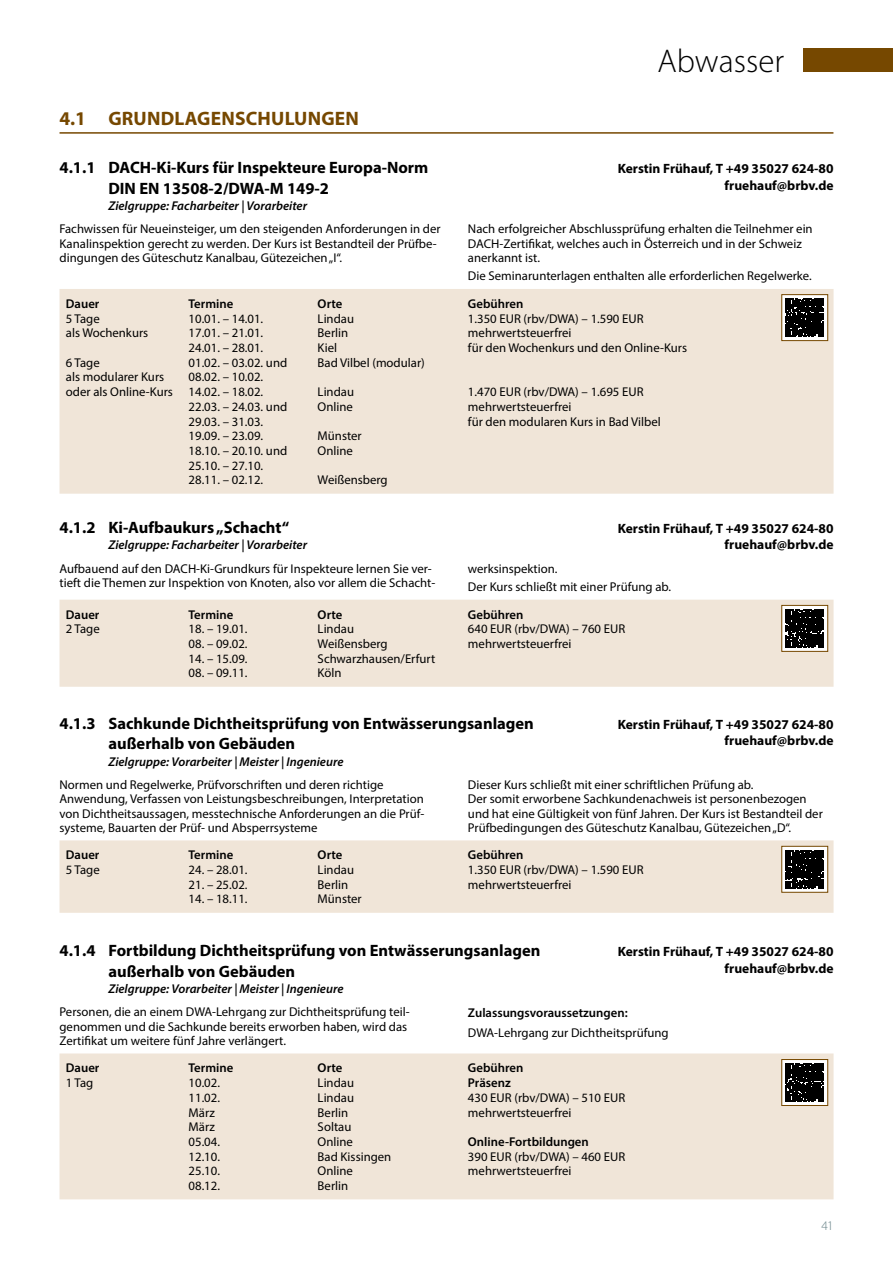
<style>
.page{position:relative;width:893px;height:1263px;background:#fff}
.page>*{position:absolute;margin:0;border:0;box-sizing:border-box;transform-origin:0 0}
.t1{font:300 33px "Myriad Pro";color:#000}
.t2{font:700 19.5px "Myriad Pro";letter-spacing:.01em;color:#764800}
.t3{font:700 16.5px/20.2px "Myriad Pro";color:#000}
.t4{font:700 13.5px/16.2px "Myriad Pro";color:#000;text-align:right}
.t5{font:300 13.2px "Myriad Pro";color:#678287}
.t6{font:12.75px/14.7px "Myriad Pro";color:#000}
.t7{font:italic 600 12.75px "Myriad Pro";color:#000}
.t8{font:600 12.75px/14.7px "Myriad Pro";color:#000}
</style>
<div class="page">
<hr style="left:60px;top:132px;width:773px;height:2px;background:#764800">
<div style="left:60px;top:289px;width:773px;height:205px;background:#f0e5d8"></div>
<div style="left:60px;top:600px;width:773px;height:87px;background:#f0e5d8"></div>
<svg style="left:783px;top:607px;width:43px;height:43px"></svg>
<svg style="left:786px;top:609px;width:38px;height:38px"></svg>
<div style="left:781px;top:605px;width:47px;height:47px;border:1px solid #764800"></div>
<div style="left:782px;top:295px;width:46px;height:46px;background:linear-gradient(to right,#fff,#fff)"></div>
<svg style="left:786px;top:299px;width:38px;height:37px"></svg>
<div style="left:781px;top:294px;width:47px;height:47px;border:1px solid #764800"></div>
<div style="left:803px;top:48px;width:90px;height:24px;background:#764800"></div>
<div style="left:60px;top:1053px;width:773px;height:146px;background:#f0e5d8"></div>
<div style="left:60px;top:840px;width:773px;height:73px;background:#f0e5d8"></div>
<svg style="left:783px;top:1061px;width:43px;height:43px"></svg>
<svg style="left:786px;top:1063px;width:38px;height:38px"></svg>
<div style="left:781px;top:1059px;width:47px;height:47px;border:1px solid #764800"></div>
<svg style="left:783px;top:848px;width:43px;height:43px"></svg>
<svg style="left:786px;top:850px;width:38px;height:38px"></svg>
<div style="left:781px;top:846px;width:47px;height:47px;border:1px solid #764800"></div>
<h2 class="t2" style="left:60px;top:106px;width:301px">4.1 GRUNDLAGENSCHULUNGEN</h2>
<p class="t3" style="left:108px;top:157px;width:321px;text-indent:-49px">4.1.1 DACH-Ki-Kurs für Inspekteure Europa-Norm<br>DIN EN 13508-2/DWA-M 149-2</p>
<p class="t7" style="left:108px;top:198px;width:200px">Zielgruppe: Facharbeiter | Vorarbeiter</p>
<h1 class="t1" style="left:658px;top:41px;width:128px">Abwasser</h1>
<p class="t4" style="left:618px;top:160px;width:217px">Kerstin Frühauf, T +49 35027 624-80 fruehauf@brbv.de</p>
<p class="t6" style="left:60px;top:222px;width:383px;line-height:14.2px">Fachwissen für Neueinsteiger, um den steigenden Anforderungen in der<br>Kanalinspektion gerecht zu werden. Der Kurs ist Bestandteil der Prüfbe&shy;dingungen des Güteschutz Kanalbau, Gütezeichen „I“.</p>
<p class="t6" style="left:468px;top:222px;width:346px;line-height:14.2px">Nach erfolgreicher Abschlussprüfung erhalten die Teilnehmer ein<br>DACH-Zertifikat, welches auch in Österreich und in der Schweiz anerkannt ist.</p>
<p class="t6" style="left:468px;top:269px;width:345px">Die Seminarunterlagen enthalten alle erforderlichen Regelwerke.</p>
<p class="t8" style="left:66px;top:296px;width:35px">Dauer</p>
<p class="t6" style="left:66px;top:311px;width:84px">5 Tage<br>als Wochenkurs</p>
<p class="t6" style="left:66px;top:355px;width:109px">6 Tage<br>als modularer Kurs oder als Online-Kurs</p>
<p class="t8" style="left:468px;top:296px;width:57px">Gebühren</p>
<p class="t6" style="left:468px;top:311px;width:221px">1.350 EUR (rbv/DWA) – 1.590 EUR mehrwertsteuerfrei<br>für den Wochenkurs und den Online-Kurs</p>
<p class="t6" style="left:468px;top:384px;width:194px">1.470 EUR (rbv/DWA) – 1.695 EUR mehrwertsteuerfrei<br>für den modularen Kurs in Bad Vilbel</p>
<p class="t8" style="left:189px;top:296px;width:46px">Termine</p>
<p class="t6" style="left:189px;top:311px;width:100px">10.01. – 14.01.<br>17.01. – 21.01.<br>24.01. – 28.01.<br>01.02. – 03.02. und<br>08.02. – 10.02.<br>14.02. – 18.02.<br>22.03. – 24.03. und<br>29.03. – 31.03.<br>19.09. – 23.09.<br>18.10. – 20.10. und<br>25.10. – 27.10.<br>28.11. – 02.12.</p>
<p class="t8" style="left:318px;top:296px;width:26px">Orte</p>
<p class="t6" style="left:318px;top:311px;width:109px">Lindau<br>Berlin<br>Kiel<br>Bad Vilbel (modular)</p>
<p class="t6" style="left:318px;top:384px;width:38px">Lindau<br>Online</p>
<p class="t6" style="left:318px;top:428px;width:46px">Münster<br>Online</p>
<p class="t6" style="left:318px;top:472px;width:72px">Weißensberg</p>
<p class="t3" style="left:60px;top:517px;width:231px">4.1.2 Ki-Aufbaukurs „Schacht“</p>
<p class="t7" style="left:108px;top:537px;width:200px">Zielgruppe: Facharbeiter | Vorarbeiter</p>
<p class="t4" style="left:618px;top:520px;width:217px">Kerstin Frühauf, T +49 35027 624-80 fruehauf@brbv.de</p>
<p class="t6" style="left:60px;top:561px;width:377px;line-height:14.2px">Aufbauend auf den DACH-Ki-Grundkurs für Inspekteure lernen Sie ver&shy;tieft die Themen zur Inspektion von Knoten, also vor allem die Schacht-</p>
<p class="t6" style="left:468px;top:559px;width:205px;line-height:18.5px">werksinspektion.<br>Der Kurs schließt mit einer Prüfung ab.</p>
<p class="t8" style="left:66px;top:607px;width:35px">Dauer</p>
<p class="t6" style="left:66px;top:621px;width:35px">2 Tage</p>
<p class="t8" style="left:468px;top:607px;width:57px">Gebühren</p>
<p class="t6" style="left:468px;top:621px;width:159px">640 EUR (rbv/DWA) – 760 EUR mehrwertsteuerfrei</p>
<p class="t8" style="left:189px;top:607px;width:46px">Termine</p>
<p class="t6" style="left:189px;top:621px;width:60px">18. – 19.01.</p>
<p class="t6" style="left:189px;top:636px;width:60px">08. – 09.02.</p>
<p class="t6" style="left:189px;top:651px;width:60px">14. – 15.09.</p>
<p class="t6" style="left:189px;top:665px;width:60px">08. – 09.11.</p>
<p class="t8" style="left:318px;top:607px;width:26px">Orte</p>
<p class="t6" style="left:318px;top:621px;width:119px">Lindau<br>Weißensberg<br>Schwarzhausen/Erfurt<br>Köln</p>
<p class="t3" style="left:108px;top:713px;width:427px;text-indent:-49px">4.1.3 Sachkunde Dichtheitsprüfung von Entwässerungsanlagen außerhalb von Gebäuden</p>
<p class="t7" style="left:108px;top:753px;width:237px">Zielgruppe: Vorarbeiter | Meister | Ingenieure</p>
<p class="t4" style="left:618px;top:716px;width:217px">Kerstin Frühauf, T +49 35027 624-80 fruehauf@brbv.de</p>
<p class="t6" style="left:60px;top:777px;width:366px;line-height:14.2px">Normen und Regelwerke, Prüfvorschriften und deren richtige Anwendung, Verfassen von Leistungsbeschreibungen, Interpretation von Dichtheitsaussagen, messtechnische Anforderungen an die Prüf&shy;systeme, Bauarten der Prüf- und Absperrsysteme</p>
<p class="t6" style="left:468px;top:777px;width:356px;line-height:14.2px">Dieser Kurs schließt mit einer schriftlichen Prüfung ab.<br>Der somit erworbene Sachkundenachweis ist personenbezogen und hat eine Gültigkeit von fünf Jahren. Der Kurs ist Bestandteil der Prüfbedingungen des Güteschutz Kanalbau, Gütezeichen „D“.</p>
<p class="t8" style="left:66px;top:847px;width:35px">Dauer</p>
<p class="t6" style="left:66px;top:862px;width:35px">5 Tage</p>
<p class="t8" style="left:468px;top:847px;width:57px">Gebühren</p>
<p class="t6" style="left:468px;top:862px;width:177px">1.350 EUR (rbv/DWA) – 1.590 EUR mehrwertsteuerfrei</p>
<p class="t8" style="left:189px;top:847px;width:46px">Termine</p>
<p class="t6" style="left:189px;top:862px;width:60px">24. – 28.01.</p>
<p class="t6" style="left:189px;top:877px;width:60px">21. – 25.02.</p>
<p class="t6" style="left:189px;top:892px;width:60px">14. – 18.11.</p>
<p class="t8" style="left:318px;top:847px;width:26px">Orte</p>
<p class="t6" style="left:318px;top:862px;width:46px">Lindau<br>Berlin<br>Münster</p>
<p class="t3" style="left:108px;top:940px;width:433px;text-indent:-49px">4.1.4 Fortbildung Dichtheitsprüfung von Entwässerungsanlagen außerhalb von Gebäuden</p>
<p class="t7" style="left:108px;top:981px;width:237px">Zielgruppe: Vorarbeiter | Meister | Ingenieure</p>
<p class="t4" style="left:618px;top:943px;width:217px">Kerstin Frühauf, T +49 35027 624-80 fruehauf@brbv.de</p>
<p class="t6" style="left:60px;top:1005px;width:352px;line-height:14.2px">Personen, die an einem DWA-Lehrgang zur Dichtheitsprüfung teil&shy;genommen und die Sachkunde bereits erworben haben, wird das<br>Zertifikat um weitere fünf Jahre verlängert.</p>
<p class="t8" style="left:468px;top:1005px;width:161px">Zulassungsvoraussetzungen:</p>
<p class="t6" style="left:468px;top:1025px;width:202px">DWA-Lehrgang zur Dichtheitsprüfung</p>
<p class="t8" style="left:66px;top:1060px;width:35px">Dauer</p>
<p class="t6" style="left:66px;top:1075px;width:29px">1 Tag</p>
<p class="t8" style="left:189px;top:1060px;width:46px">Termine</p>
<p class="t6" style="left:189px;top:1075px;width:33px">10.02.<br>11.02.<br>März<br>März<br>05.04.<br>12.10.<br>25.10.<br>08.12.</p>
<p class="t8" style="left:318px;top:1060px;width:26px">Orte</p>
<p class="t6" style="left:318px;top:1075px;width:75px">Lindau<br>Lindau<br>Berlin<br>Soltau<br>Online<br>Bad Kissingen<br>Online<br>Berlin</p>
<p class="t8" style="left:468px;top:1060px;width:57px">Gebühren<br>Präsenz</p>
<p class="t6" style="left:468px;top:1090px;width:159px">430 EUR (rbv/DWA) – 510 EUR mehrwertsteuerfrei</p>
<p class="t8" style="left:468px;top:1134px;width:122px">Online-Fortbildungen</p>
<p class="t6" style="left:468px;top:1149px;width:159px">390 EUR (rbv/DWA) – 460 EUR mehrwertsteuerfrei</p>
<p class="t5" style="left:821px;top:1217px;width:14px">41</p>
</div>
